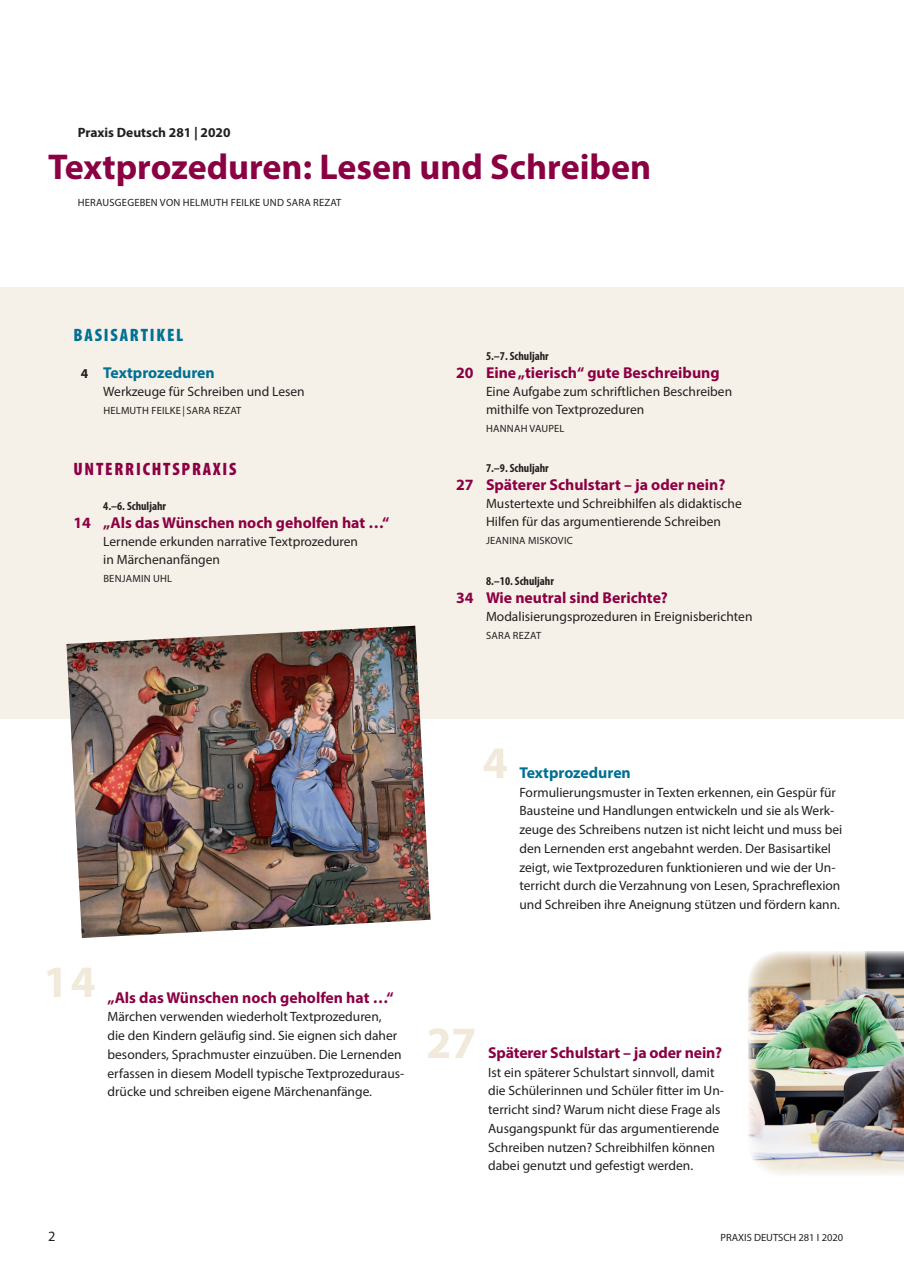
<style>
.page{position:relative;width:904px;height:1274px;background:#fff}
.page>*{position:absolute;margin:0;border:0;box-sizing:border-box;transform-origin:0 0}
.t1{font:700 45px "Myriad Pro";color:#f1e9d9}
.t2{font:700 36px "Myriad Pro";color:#8b0043}
.t3{font:900 condensed 18px "Myriad Pro";letter-spacing:.1em;color:#8b0043}
.t4{font:900 condensed 18px "Myriad Pro";letter-spacing:.1em;color:#007095}
.t5{font:700 15.75px "Myriad Pro";color:#8b0043}
.t6{font:700 15.75px "Myriad Pro";color:#007095}
.t7{font:14.25px "Myriad Pro";color:#231f20}
.t8{font:13.5px/18.8px "Myriad Pro";color:#231f20}
.t9{font:700 13.5px "Myriad Pro";color:#231f20}
.t10{font:700 condensed 12px "Myriad Pro";color:#231f20}
.t11{font:10.5px "Myriad Pro";letter-spacing:.02em;color:#231f20}
.t12{font:10.5px "Myriad Pro";color:#231f20}
.s1{font-size:13.5px;color:#231f20}
</style>
<div class="page">
<div style="left:0;top:287px;width:904px;height:431px;background:#f6f1e8"></div>
<img style="left:66px;top:626px;width:365px;height:312px">
<img style="left:748px;top:951px;width:156px;height:224px">
<p class="t9" style="left:78px;top:124px;width:154px">Praxis Deutsch 281 | 2020</p>
<h2 class="t2" style="left:48px;top:144px;width:605px">Textprozeduren: Lesen und Schreiben</h2>
<p class="t11" style="left:78px;top:196px;width:265px">HERAUSGEGEBEN VON HELMUTH FEILKE UND SARA REZAT</p>
<h3 class="t4" style="left:74px;top:323px;width:111px">BASISARTIKEL</h3>
<p class="t6" style="left:81px;top:362px;width:135px"><span class="s1">4</span> Textprozeduren</p>
<p class="t8" style="left:103px;top:381px;width:203px">Werkzeuge für Schreiben und Lesen</p>
<p class="t11" style="left:103px;top:403px;width:140px">HELMUTH FEILKE | SARA REZAT</p>
<h3 class="t3" style="left:74px;top:457px;width:164px">UNTERRICHTSPRAXIS</h3>
<p class="t10" style="left:103px;top:498px;width:64px">4.–6. Schuljahr</p>
<p class="t5" style="left:74px;top:512px;width:317px">14 „Als das Wünschen noch geholfen hat …“</p>
<p class="t8" style="left:103px;top:532px;width:256px;line-height:18px">Lernende erkunden narrative Textprozeduren in Märchenanfängen</p>
<p class="t11" style="left:103px;top:571px;width:70px">BENJAMIN UHL</p>
<p class="t10" style="left:486px;top:348px;width:64px">5.–7. Schuljahr</p>
<p class="t5" style="left:456px;top:362px;width:265px">20 Eine „tierisch“ gute Beschreibung</p>
<p class="t8" style="left:486px;top:382px;width:248px;line-height:18px">Eine Aufgabe zum schriftlichen Beschreiben mithilfe von Textprozeduren</p>
<p class="t11" style="left:486px;top:421px;width:80px">HANNAH VAUPEL</p>
<p class="t10" style="left:486px;top:460px;width:64px">7.–9. Schuljahr</p>
<p class="t5" style="left:456px;top:474px;width:271px">27 Späterer Schulstart – ja oder nein?</p>
<p class="t8" style="left:486px;top:494px;width:257px;line-height:18px">Mustertexte und Schreibhilfen als didaktische<br>Hilfen für das argumentierende Schreiben</p>
<p class="t11" style="left:486px;top:534px;width:88px">JEANINA MISKOVIC</p>
<p class="t10" style="left:486px;top:573px;width:69px">8.–10. Schuljahr</p>
<p class="t5" style="left:456px;top:587px;width:213px">34 Wie neutral sind Berichte?</p>
<p class="t8" style="left:486px;top:606px;width:268px">Modalisierungsprozeduren in Ereignisberichten</p>
<p class="t11" style="left:486px;top:628px;width:57px">SARA REZAT</p>
<h1 class="t1" style="left:44px;top:953px;width:54px">14</h1>
<p class="t5" style="left:108px;top:987px;width:288px">„Als das Wünschen noch geholfen hat …“</p>
<p class="t8" style="left:108px;top:1007px;width:298px">Märchen verwenden wiederholt Textprozeduren,<br>die den Kindern geläufig sind. Sie eignen sich daher besonders, Sprachmuster einzuüben. Die Lernenden erfassen in diesem Modell typische Textprozeduraus&shy;drücke und schreiben eigene Märchenanfänge.</p>
<h1 class="t1" style="left:483px;top:734px;width:26px">4</h1>
<p class="t6" style="left:519px;top:762px;width:113px">Textprozeduren</p>
<p class="t8" style="left:519px;top:782px;width:324px">Formulierungsmuster in Texten erkennen, ein Gespür für Bausteine und Handlungen entwickeln und sie als Werk&shy;zeuge des Schreibens nutzen ist nicht leicht und muss bei den Lernenden erst angebahnt werden. Der Basisartikel zeigt, wie Textprozeduren funktionieren und wie der Un&shy;terricht durch die Verzahnung von Lesen, Sprachreflexion und Schreiben ihre Aneignung stützen und fördern kann.</p>
<h1 class="t1" style="left:427px;top:1014px;width:51px">27</h1>
<p class="t5" style="left:488px;top:1042px;width:236px">Späterer Schulstart – ja oder nein?</p>
<p class="t8" style="left:488px;top:1062px;width:237px">Ist ein späterer Schulstart sinnvoll, damit die Schülerinnen und Schüler fitter im Un&shy;terricht sind? Warum nicht diese Frage als Ausgangspunkt für das argumentierende Schreiben nutzen? Schreibhilfen können dabei genutzt und gefestigt werden.</p>
<p class="t7" style="left:48px;top:1227px;width:9px">2</p>
<p class="t12" style="left:721px;top:1231px;width:124px">PRAXIS DEUTSCH 281 I 2020</p>
</div>
